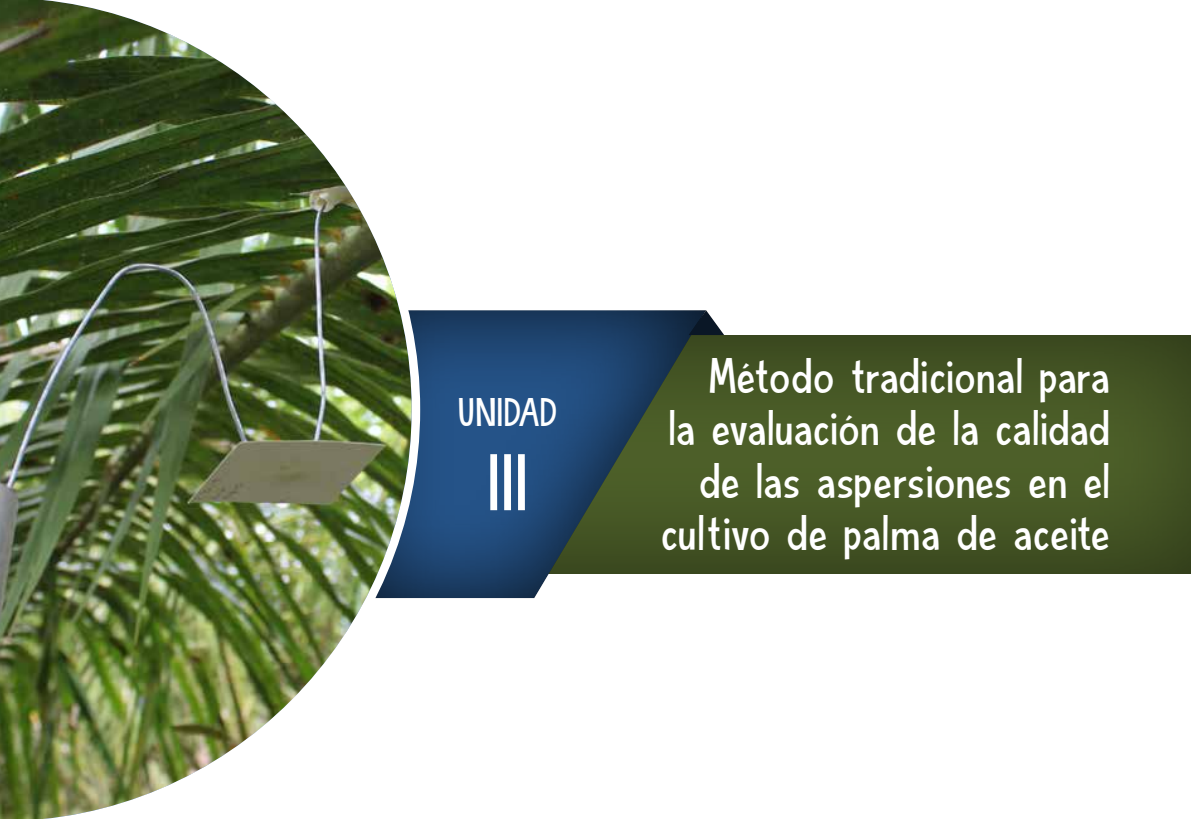
<style>
.page{position:relative;width:1191px;height:819px;background:#fff}
.page>*{position:absolute;margin:0;border:0;box-sizing:border-box;transform-origin:0 0}
.t1{font:70px "DK Blue Sheep";color:#fff}
.t2{font:43.75px/52.5px "DK Blue Sheep";letter-spacing:-.02em;color:#fff;text-align:right}
.t3{font:35px "DK Blue Sheep";color:#fff}
</style>
<div class="page">
<div style="left:30px;top:333px;width:1161px;height:241px;background:#000;opacity:.55"></div>
<div style="left:359px;top:309px;width:348px;height:291px;background:#000;opacity:.75"></div>
<div style="left:686px;top:308px;width:39px;height:28px;background:#000;opacity:.75"></div>
<img style="left:0;top:0;width:424px;height:819px">
<p class="t3" style="left:457px;top:392px;width:102px">UNIDAD</p>
<h1 class="t1" style="left:487px;top:442px;width:43px">III</h1>
<p class="t2" style="left:660px;top:351px;width:451px">Método tradicional para<br>la evaluación de la calidad de las aspersiones en el cultivo de palma de aceite</p>
</div>
